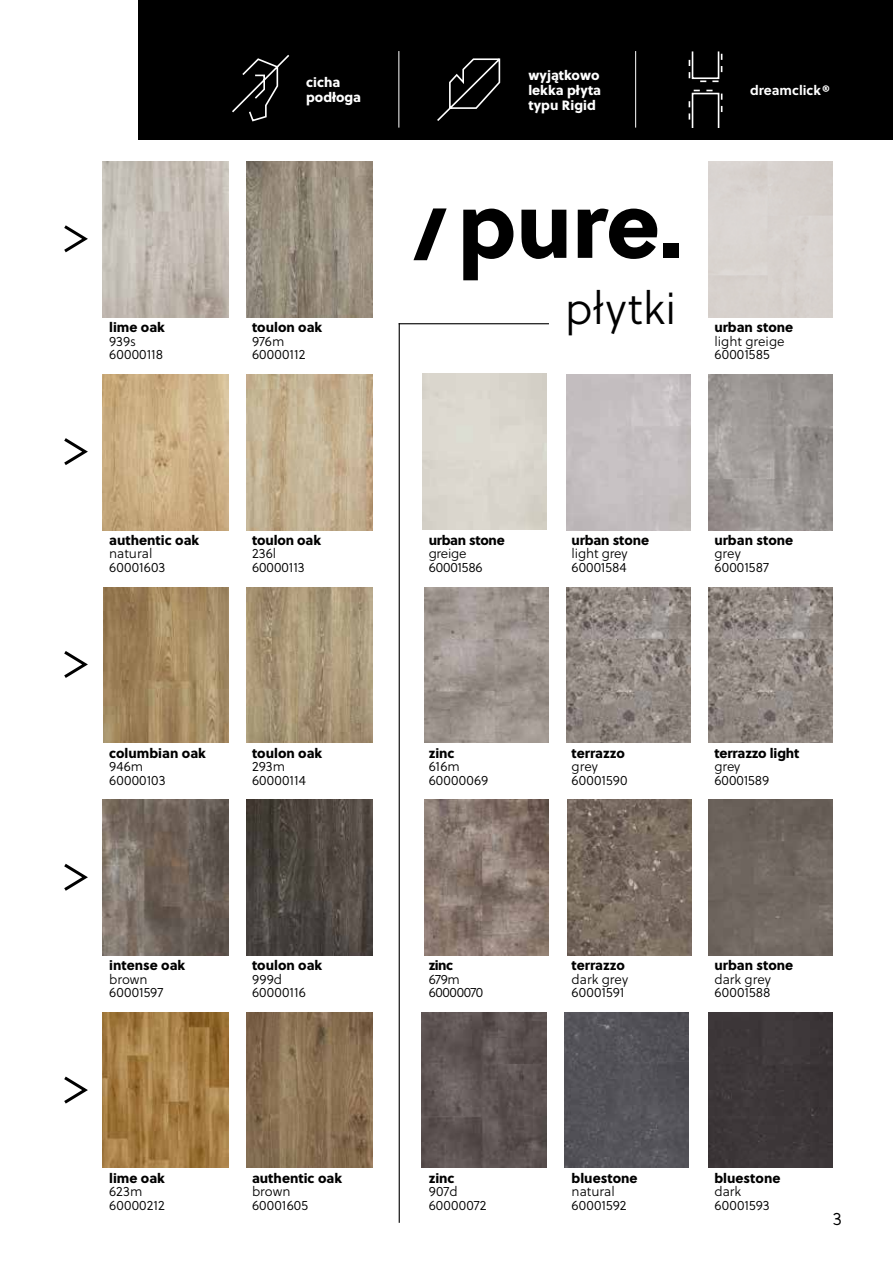
<style>
.page{position:relative;width:893px;height:1263px;background:#fff}
.page>*{position:absolute;margin:0;border:0;box-sizing:border-box;transform-origin:0 0}
.t1{font:89.85px "Soleil Xb";color:#000}
.t2{font:45.45px "Soleil Lt";color:#000}
.t3{font:18px "Soleil Lt";color:#000}
.t4{font:13.5px/13.5px "Soleil Lt";color:#000}
.t5{font:13.5px "Soleil Xb";color:#000}
.t6{font:13.5px/15px "Soleil Xb";color:#fff}
.t7{font:13.5px/13.5px "Soleil Lt";letter-spacing:-.02em;color:#000}
.t8{font:13.5px/13.5px "Soleil Lt";letter-spacing:-.03em;color:#000}
.t9{font:700 13.5px "Soleil";color:#fff}
.t10{font:13.5px "Soleil Xb";letter-spacing:-.02em;color:#000}
</style>
<div class="page">
<svg style="left:64px;top:225px;width:24px;height:28px"></svg>
<svg style="left:64px;top:438px;width:24px;height:27px"></svg>
<svg style="left:64px;top:651px;width:24px;height:27px"></svg>
<svg style="left:64px;top:863px;width:24px;height:28px"></svg>
<svg style="left:64px;top:1076px;width:24px;height:28px"></svg>
<div style="left:138px;top:0;width:755px;height:139px;background:#000"></div>
<svg style="left:437px;top:58px;width:64px;height:63px"></svg>
<svg style="left:689px;top:51px;width:33px;height:77px"></svg>
<svg style="left:232px;top:54px;width:58px;height:68px"></svg>
<hr style="left:399px;top:51px;width:1px;height:77px;background:#fff">
<hr style="left:635px;top:51px;width:1px;height:77px;background:#fff">
<img style="left:103px;top:374px;width:125px;height:156px">
<img style="left:103px;top:587px;width:125px;height:156px">
<img style="left:247px;top:374px;width:125px;height:156px">
<img style="left:247px;top:587px;width:125px;height:156px">
<img style="left:103px;top:1012px;width:125px;height:156px">
<img style="left:247px;top:1012px;width:125px;height:156px">
<img style="left:247px;top:799px;width:125px;height:156px">
<img style="left:103px;top:162px;width:125px;height:155px">
<img style="left:247px;top:162px;width:125px;height:155px">
<img style="left:103px;top:799px;width:125px;height:156px">
<img style="left:708px;top:374px;width:124px;height:156px">
<img style="left:424px;top:587px;width:125px;height:156px">
<img style="left:567px;top:587px;width:124px;height:156px">
<img style="left:424px;top:800px;width:125px;height:156px">
<img style="left:567px;top:800px;width:125px;height:156px">
<img style="left:422px;top:1012px;width:124px;height:156px">
<div style="left:708px;top:1012px;width:124px;height:156px;background:#3d3739"></div>
<img style="left:708px;top:587px;width:124px;height:156px">
<img style="left:708px;top:800px;width:124px;height:156px">
<img style="left:564px;top:1012px;width:125px;height:156px">
<hr style="left:399px;top:323px;width:1px;height:900px;background:#000">
<svg style="left:413px;top:208px;width:34px;height:52px"></svg>
<hr style="left:399px;top:323px;width:150px;height:1px;background:#000">
<p class="t5" style="left:109px;top:317px;width:57px">lime oak</p>
<p class="t4" style="left:109px;top:334px;width:56px">939s<br>60000118</p>
<p class="t6" style="left:306px;top:74px;width:57px">cicha podłoga</p>
<p class="t6" style="left:528px;top:67px;width:74px">wyjątkowo lekka płyta typu Rigid</p>
<p class="t9" style="left:750px;top:80px;width:81px">dreamclick®</p>
<p class="t5" style="left:252px;top:317px;width:72px">toulon oak</p>
<p class="t4" style="left:252px;top:334px;width:55px">976m<br>60000112</p>
<h1 class="t1" style="left:458px;top:155px;width:226px">pure.</h1>
<h2 class="t2" style="left:565px;top:277px;width:113px">płytki</h2>
<p class="t5" style="left:714px;top:317px;width:80px">urban stone</p>
<p class="t4" style="left:714px;top:334px;width:72px">light greige<br>60001585</p>
<p class="t5" style="left:109px;top:529px;width:92px">authentic oak</p>
<p class="t4" style="left:109px;top:547px;width:58px">natural<br>60001603</p>
<p class="t5" style="left:252px;top:529px;width:71px">toulon oak</p>
<p class="t4" style="left:252px;top:547px;width:54px">236l<br>60000113</p>
<p class="t10" style="left:429px;top:529px;width:78px">urban stone</p>
<p class="t7" style="left:429px;top:547px;width:56px">greige<br>60001586</p>
<p class="t5" style="left:571px;top:529px;width:79px">urban stone</p>
<p class="t4" style="left:571px;top:547px;width:58px">light grey<br>60001584</p>
<p class="t5" style="left:714px;top:529px;width:80px">urban stone</p>
<p class="t4" style="left:714px;top:547px;width:56px">grey<br>60001587</p>
<p class="t5" style="left:109px;top:742px;width:98px">columbian oak</p>
<p class="t4" style="left:109px;top:759px;width:58px">946m<br>60000103</p>
<p class="t5" style="left:252px;top:742px;width:72px">toulon oak</p>
<p class="t4" style="left:252px;top:759px;width:55px">293m<br>60000114</p>
<p class="t5" style="left:429px;top:742px;width:28px">zinc</p>
<p class="t4" style="left:429px;top:759px;width:61px">616m<br>60000069</p>
<p class="t5" style="left:572px;top:742px;width:55px">terrazzo</p>
<p class="t4" style="left:572px;top:759px;width:57px">grey<br>60001590</p>
<p class="t5" style="left:714px;top:742px;width:87px">terrazzo light</p>
<p class="t4" style="left:714px;top:759px;width:56px">grey<br>60001589</p>
<p class="t5" style="left:109px;top:955px;width:78px">intense oak</p>
<p class="t4" style="left:109px;top:972px;width:56px">brown<br>60001597</p>
<p class="t5" style="left:252px;top:955px;width:72px">toulon oak</p>
<p class="t4" style="left:252px;top:972px;width:56px">999d<br>60000116</p>
<p class="t5" style="left:429px;top:955px;width:26px">zinc</p>
<p class="t8" style="left:429px;top:972px;width:56px">679m<br>60000070</p>
<p class="t5" style="left:572px;top:955px;width:55px">terrazzo</p>
<p class="t4" style="left:572px;top:972px;width:58px">dark grey<br>60001591</p>
<p class="t5" style="left:714px;top:955px;width:80px">urban stone</p>
<p class="t4" style="left:714px;top:972px;width:58px">dark grey<br>60001588</p>
<p class="t5" style="left:109px;top:1167px;width:57px">lime oak</p>
<p class="t4" style="left:109px;top:1185px;width:57px">623m<br>60000212</p>
<p class="t5" style="left:252px;top:1167px;width:92px">authentic oak</p>
<p class="t4" style="left:252px;top:1185px;width:58px">brown<br>60001605</p>
<p class="t5" style="left:429px;top:1167px;width:28px">zinc</p>
<p class="t4" style="left:429px;top:1185px;width:59px">907d<br>60000072</p>
<p class="t5" style="left:572px;top:1167px;width:68px">bluestone</p>
<p class="t4" style="left:572px;top:1185px;width:57px">natural<br>60001592</p>
<p class="t5" style="left:714px;top:1167px;width:68px">bluestone</p>
<p class="t4" style="left:714px;top:1185px;width:57px">dark<br>60001593</p>
<h3 class="t3" style="left:833px;top:1206px;width:11px">3</h3>
</div>
